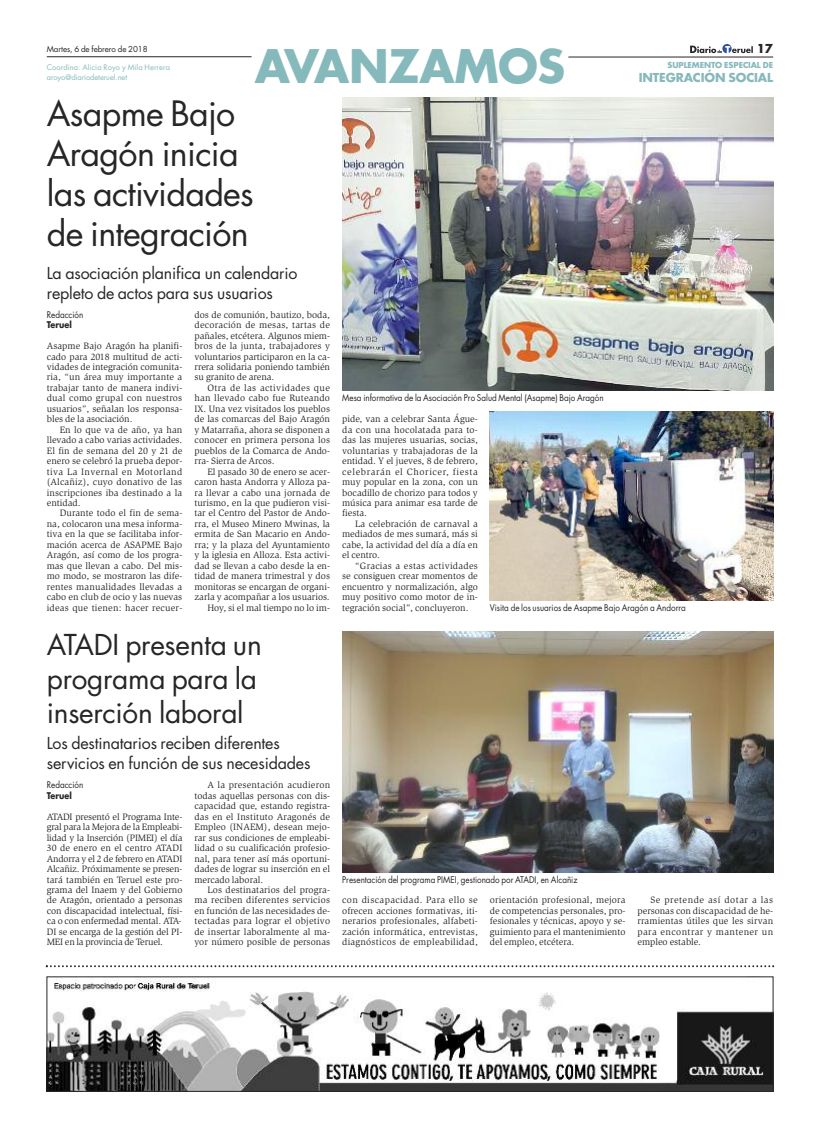
<style>
.page{position:relative;width:820px;height:1134px;background:#fff}
.page>*{position:absolute;margin:0;border:0;box-sizing:border-box;transform-origin:0 0}
.t1{font:700 45px "Futura";letter-spacing:-.01em;color:#86b9bb}
.t2{font:34px/40px "Futura";letter-spacing:-.02em;color:#272627}
.t3{font:28px/34px "Futura";letter-spacing:-.01em;color:#272627}
.t4{font:16px/20px "Futura";letter-spacing:-.01em;color:#272627}
.t5{font:700 12px "Futura";letter-spacing:-.01em;color:#86b9bb}
.t6{font:700 12px "Futura";color:#272627}
.t7{font:9.5px/10.5px "Slimbach";color:#272627;text-align:justify}
.t8{font:9px "Futura";color:#272627;scale:.9 1}
.t9{font:700 9px "Futura";color:#272627;scale:.9 1}
.t10{font:8px "Futura";letter-spacing:-.01em;color:#272627}
.t11{font:700 8px "Futura";letter-spacing:-.01em;color:#86b9bb}
.t12{font:7.5px/9.8px "Futura";letter-spacing:.01em;color:#86b9bb}
</style>
<div class="page">
<svg style="left:690px;top:44px;width:62px;height:9px"></svg>
<hr style="left:47px;top:57px;width:204px;height:1px;background:#272627">
<hr style="left:568px;top:57px;width:204px;height:1px;background:#272627">
<img style="left:49px;top:979px;width:721px;height:110px">
<div style="left:47px;top:977px;width:725px;height:114px;border:1px solid #272627"></div>
<svg style="left:46px;top:965px;width:727px;height:2px"></svg>
<img style="left:342px;top:98px;width:430px;height:293px">
<img style="left:342px;top:632px;width:430px;height:240px">
<img style="left:489px;top:412px;width:283px;height:188px">
<p class="t10" style="left:47px;top:45px;width:102px">Martes, 6 de febrero de 2018</p>
<p class="t12" style="left:47px;top:63px;width:125px">Coordina: Alicia Royo y Mila Herrera aroyo@diariodeteruel.net</p>
<h1 class="t1" style="left:255px;top:46px;width:312px">AVANZAMOS</h1>
<p class="t6" style="left:756px;top:43px;width:18px">17</p>
<p class="t11" style="left:667px;top:61px;width:107px">SUPLEMENTO ESPECIAL DE</p>
<p class="t5" style="left:638px;top:72px;width:136px">INTEGRACIÓN SOCIAL</p>
<h2 class="t2" style="left:47px;top:97px;width:208px">Asapme Bajo<br>Aragón inicia las actividades de integración</h2>
<h3 class="t4" style="left:47px;top:264px;width:252px">La asociación planifica un calendario repleto de actos para sus usuarios</h3>
<p class="t8" style="left:47px;top:310px;width:42px">Redacción</p>
<p class="t9" style="left:47px;top:321px;width:29px">Teruel</p>
<p class="t7" style="left:47px;top:341px;width:137px">Asapme Bajo Aragón ha planifi&shy;cado para 2018 multitud de acti&shy;vidades de integración comunita&shy;ria, “un área muy importante a trabajar tanto de manera indivi&shy;dual como grupal con nuestros usuarios”, señalan los responsa&shy;bles de la asociación.</p>
<p class="t7" style="left:47px;top:425px;width:137px;text-indent:13px">En lo que va de año, ya han llevado a cabo varias actividades.<br>El fin de semana del 20 y 21 de enero se celebró la prueba depor&shy;tiva La Invernal en Motorland (Alcañiz), cuyo donativo de las inscripciones iba destinado a la entidad.</p>
<p class="t7" style="left:47px;top:509px;width:137px;text-indent:13px">Durante todo el fin de sema&shy;na, colocaron una mesa informa&shy;tiva en la que se facilitaba infor&shy;mación acerca de ASAPME Bajo Aragón, así como de los progra&shy;mas que llevan a cabo. Del mis&shy;mo modo, se mostraron las dife&shy;rentes manualidades llevadas a cabo en club de ocio y las nuevas ideas que tienen: hacer recuer-</p>
<p class="t7" style="left:194px;top:310px;width:137px">dos de comunión, bautizo, boda, decoración de mesas, tartas de pañales, etcétera. Algunos miem&shy;bros de la junta, trabajadores y voluntarios participaron en la ca&shy;rrera solidaria poniendo también su granito de arena.</p>
<p class="t7" style="left:194px;top:383px;width:137px;text-indent:13px">Otra de las actividades que han llevado cabo fue Ruteando IX. Una vez visitados los pueblos de las comarcas del Bajo Aragón y Matarraña, ahora se disponen a conocer en primera persona los pueblos de la Comarca de Ando&shy;rra- Sierra de Arcos.</p>
<p class="t7" style="left:194px;top:467px;width:137px;text-align:right">El pasado 30 de enero se acer&shy;caron hasta Andorra y Alloza pa&shy;ra llevar a cabo una jornada de turismo, en la que pudieron visi&shy;tar el Centro del Pastor de Ando&shy;rra, el Museo Minero Mwinas, la ermita de San Macario en Ando&shy;rra; y la plaza del Ayuntamiento y la iglesia en Alloza. Esta activi&shy;dad se llevan a cabo desde la en&shy;tidad de manera trimestral y dos monitoras se encargan de organi&shy;zarla y acompañar a los usuarios.<br>Hoy, si el mal tiempo no lo im-</p>
<p class="t8" style="left:342px;top:394px;width:292px">Mesa informativa de la Asociación Pro Salud Mental (Asapme) Bajo Aragón</p>
<p class="t7" style="left:342px;top:415px;width:137px">pide, van a celebrar Santa Águe&shy;da con una hocolatada para to&shy;das las mujeres usuarias, socias, voluntarias y trabajadoras de la entidad. Y el jueves, 8 de febrero, celebrarán el Choricer, fiesta muy popular en la zona, con un bocadillo de chorizo para todos y música para animar esa tarde de fiesta.</p>
<p class="t7" style="left:342px;top:519px;width:137px;text-indent:13px">La celebración de carnaval a mediados de mes sumará, más si cabe, la actividad del día a día en el centro.</p>
<p class="t7" style="left:342px;top:561px;width:137px;text-indent:13px">“Gracias a estas actividades se consiguen crear momentos de encuentro y normalización, algo muy positivo como motor de in&shy;tegración social”, concluyeron.</p>
<p class="t8" style="left:489px;top:603px;width:219px">Visita de los usuarios de Asapme Bajo Aragón a Andorra</p>
<h3 class="t3" style="left:47px;top:630px;width:216px">ATADI presenta un programa para la inserción laboral</h3>
<h3 class="t4" style="left:47px;top:735px;width:265px">Los destinatarios reciben diferentes servicios en función de sus necesidades</h3>
<p class="t8" style="left:47px;top:781px;width:42px">Redacción</p>
<p class="t9" style="left:47px;top:791px;width:29px">Teruel</p>
<p class="t7" style="left:47px;top:812px;width:137px">ATADI presentó el Programa Inte&shy;gral para la Mejora de la Empleabi&shy;lidad y la Inserción (PIMEI) el día 30 de enero en el centro ATADI Andorra y el 2 de febrero en ATADI Alcañiz. Próximamente se presen&shy;tará también en Teruel este pro&shy;grama del Inaem y del Gobierno de Aragón, orientado a personas con discapacidad intelectual, físi&shy;ca o con enfermedad mental. ATA-DI se encarga de la gestión del PI-MEI en la provincia de Teruel.</p>
<p class="t7" style="left:194px;top:781px;width:137px;text-indent:13px">A la presentación acudieron todas aquellas personas con dis&shy;capacidad que, estando registra&shy;das en el Instituto Aragonés de Empleo (INAEM), desean mejo&shy;rar sus condiciones de empleabi&shy;lidad o su cualificación profesio&shy;nal, para tener así más oportuni&shy;dades de lograr su inserción en el mercado laboral.</p>
<p class="t7" style="left:194px;top:885px;width:137px;text-indent:13px">Los destinatarios del progra&shy;ma reciben diferentes servicios en función de las necesidades de&shy;tectadas para lograr el objetivo de insertar laboralmente al ma&shy;yor número posible de personas</p>
<p class="t7" style="left:342px;top:896px;width:137px">con discapacidad. Para ello se ofrecen acciones formativas, iti&shy;nerarios profesionales, alfabeti&shy;zación informática, entrevistas, diagnósticos de empleabilidad,</p>
<p class="t7" style="left:489px;top:896px;width:137px">orientación profesional, mejora de competencias personales, pro&shy;fesionales y técnicas, apoyo y se&shy;guimiento para el mantenimiento del empleo, etcétera.</p>
<p class="t7" style="left:637px;top:896px;width:137px;text-indent:13px">Se pretende así dotar a las personas con discapacidad de he&shy;rramientas útiles que les sirvan para encontrar y mantener un empleo estable.</p>
<p class="t8" style="left:342px;top:875px;width:263px">Presentación del programa PIMEI, gestionado por ATADI, en Alcañiz</p>
</div>
